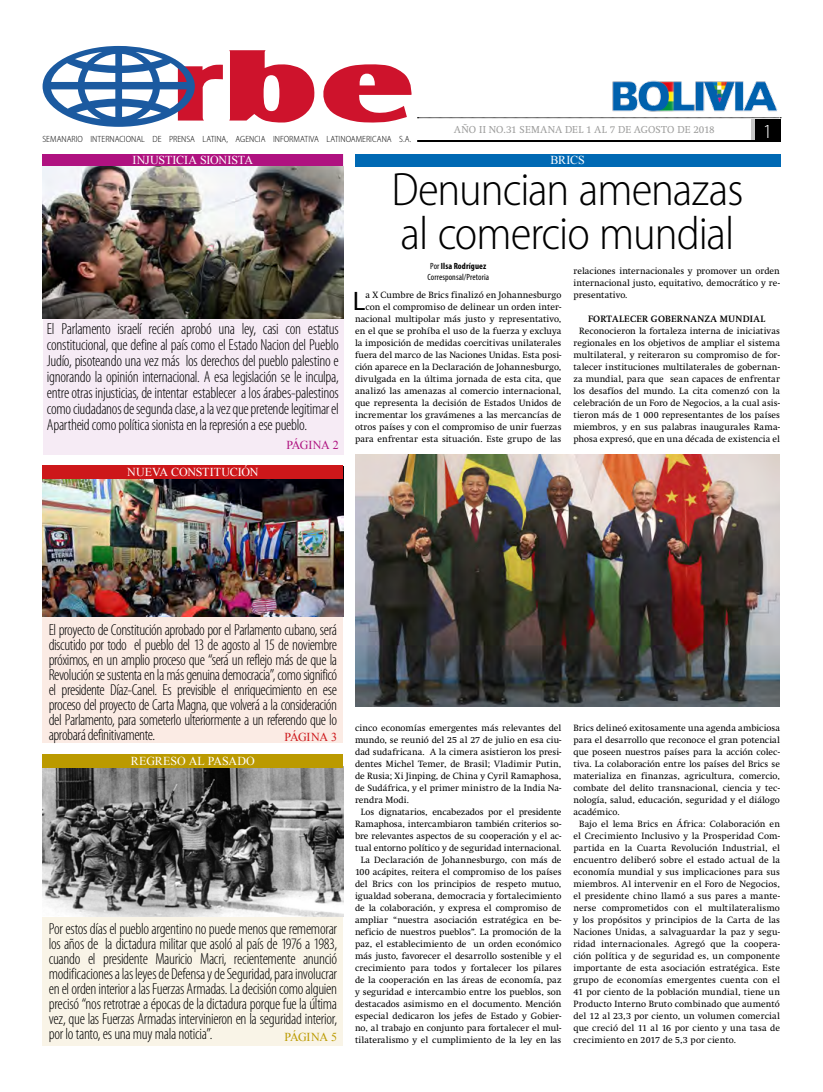
<style>
.page{position:relative;width:823px;height:1092px;background:#fff}
.page>*{position:absolute;margin:0;border:0;box-sizing:border-box;transform-origin:0 0}
.t1{font:300 semi-condensed 47px/44px "Myriad Pro";letter-spacing:-.025em;color:#000}
.t2{font:26.8px "Myriad Pro";color:#000}
.t3{font:300 20px "Myriad Pro";color:#fff}
.t4{font:300 condensed 16px/15px "Myriad Pro";letter-spacing:-.02em;color:#000;text-align:justify}
.t5{font:12.1px "Times New Roman";letter-spacing:-.01em;color:#fff}
.t6{font:12.1px "Times New Roman";letter-spacing:-.02em;color:#af1280}
.t7{font:12.1px "Times New Roman";letter-spacing:-.02em;color:#cd171a}
.t8{font:12.1px "Times New Roman";letter-spacing:-.02em;color:#bb9a00}
.t9{font:10px "Swift";letter-spacing:.01em;color:#9d9d9c}
.t10{font:9px/12px "Swift";letter-spacing:.005em;color:#000;text-align:justify}
.t11{font:300 semi-condensed 9px "Myriad Pro";color:#000}
.t12{font:condensed 9px/10.8px "Myriad Pro";letter-spacing:.01em;color:#000;text-align:center}
.t13{font:700 9px "Swift";letter-spacing:.03em;color:#000}
.s1{font-weight:700}
</style>
<div class="page">
<div style="left:751px;top:119px;width:21px;height:23px;background:#c6c6c6"></div>
<div style="left:754px;top:119px;width:26px;height:23px;background:#000"></div>
<hr style="left:417px;top:140px;width:363px;height:2px;background:#000">
<svg style="left:43px;top:46px;width:737px;height:81px"></svg>
<img style="left:606px;top:73px;width:173px;height:42px">
<div style="left:43px;top:154px;width:300px;height:300px;background:#f6ebf5"></div>
<div style="left:43px;top:466px;width:300px;height:276px;background:#fbebe4"></div>
<div style="left:42px;top:766px;width:301px;height:279px;background:#f9f4e7"></div>
<div style="left:43px;top:154px;width:300px;height:12px;background:#af1280"></div>
<div style="left:355px;top:154px;width:425px;height:12px;background:#0069b4"></div>
<img style="left:43px;top:478px;width:300px;height:138px">
<img style="left:43px;top:767px;width:300px;height:149px">
<img style="left:43px;top:166px;width:300px;height:152px">
<div style="left:43px;top:465px;width:300px;height:13px;background:#cd171a"></div>
<div style="left:43px;top:754px;width:300px;height:13px;background:#bb9a00"></div>
<img style="left:355px;top:454px;width:424px;height:252px">
<p class="t9" style="left:454px;top:124px;width:262px">AÑO II NO.31 SEMANA DEL 1 AL 7 DE AGOSTO DE 2018</p>
<p class="t11" style="left:43px;top:134px;width:370px">SEMANARIO INTERNACIONAL DE PRENSA LATINA, AGENCIA INFORMATIVA LATINOAMERICANA S.A.</p>
<h3 class="t5" style="left:132px;top:152px;width:122px">INJUSTICIA SIONISTA</h3>
<h3 class="t5" style="left:550px;top:152px;width:36px">BRICS</h3>
<h3 class="t3" style="left:762px;top:119px;width:11px">1</h3>
<p class="t4" style="left:47px;top:321px;width:293px;line-height:16px">El Parlamento israelí recién aprobó una ley, casi con estatus constitucional, que define al país como el Estado Nacion del Pueblo Judío, pisoteando una vez más los derechos del pueblo palestino e ignorando la opinión internacional. A esa legislación se le inculpa, entre otras injusticias, de intentar establecer a los árabes-palestinos como ciudadanos de segunda clase, a la vez que pretende legitimar el Apartheid como política sionista en la represión a ese pueblo.</p>
<h3 class="t5" style="left:127px;top:464px;width:133px">NUEVA CONSTITUCIÓN</h3>
<h3 class="t6" style="left:286px;top:436px;width:54px">PÁGINA 2</h3>
<h1 class="t1" style="left:391px;top:167px;width:353px">Denuncian amenazas al comercio mundial</h1>
<p class="t12" style="left:427px;top:260px;width:63px">Por <span class="s1">Ilsa Rodríguez<br></span>Corresponsal/Pretoria</p>
<p class="t10" style="left:573px;top:265px;width:208px">relaciones internacionales y promover un orden internacional justo, equitativo, democrático y re&shy;presentativo.</p>
<p class="t13" style="left:587px;top:314px;width:179px">FORTALECER GOBERNANZA MUNDIAL</p>
<p class="t10" style="left:573px;top:325px;width:208px;text-indent:6px">Reconocieron la fortaleza interna de iniciativas regionales en los objetivos de ampliar el sistema multilateral, y reiteraron su compromiso de for&shy;talecer instituciones multilaterales de gobernan&shy;za mundial, para que sean capaces de enfrentar los desafíos del mundo. La cita comenzó con la celebración de un Foro de Negocios, a la cual asis&shy;tieron más de 1 000 representantes de los países miembros, y en sus palabras inaugurales Rama&shy;phosa expresó, que en una década de existencia el</p>
<p class="t10" style="left:355px;top:289px;width:208px;text-align:right">a X Cumbre de Brics finalizó en Johannesburgo con el compromiso de delinear un orden inter&shy;nacional multipolar más justo y representativo, en el que se prohíba el uso de la fuerza y excluya la imposición de medidas coercitivas unilaterales fuera del marco de las Naciones Unidas. Esta posi&shy;ción aparece en la Declaración de Johannesburgo, divulgada en la última jornada de esta cita, que analizó las amenazas al comercio internacional, que representa la decisión de Estados Unidos de incrementar los gravámenes a las mercancías de otros países y con el compromiso de unir fuerzas para enfrentar esta situación. Este grupo de las</p>
<h2 class="t2" style="left:353px;top:285px;width:14px">L</h2>
<p class="t4" style="left:49px;top:622px;width:290px">El proyecto de Constitución aprobado por el Parlamento cubano, será discutido por todo el pueblo del 13 de agosto al 15 de noviembre próximos, en un amplio proceso que “será un reflejo más de que la Revolución se sustenta en la más genuina democracia”, como significó el presidente Díaz-Canel. Es previsible el enriquecimiento en ese proceso del proyecto de Carta Magna, que volverá a la consideración del Parlamento, para someterlo ulteriormente a un referendo que lo aprobará definitivamente.</p>
<h3 class="t7" style="left:284px;top:728px;width:54px">PÁGINA 3</h3>
<h3 class="t5" style="left:131px;top:752px;width:125px">REGRESO AL PASADO</h3>
<p class="t4" style="left:49px;top:921px;width:290px">Por estos días el pueblo argentino no puede menos que rememorar los años de la dictadura militar que asoló al país de 1976 a 1983, cuando el presidente Mauricio Macri, recientemente anunció modificaciones a las leyes de Defensa y de Seguridad, para involucrar en el orden interior a las Fuerzas Armadas. La decisión como alguien precisó “nos retrotrae a épocas de la dictadura porque fue la última vez, que las Fuerzas Armadas intervinieron en la seguridad interior, por lo tanto, es una muy mala noticia”.</p>
<h3 class="t8" style="left:284px;top:1028px;width:54px">PÁGINA 5</h3>
<p class="t10" style="left:355px;top:721px;width:208px">cinco economías emergentes más relevantes del mundo, se reunió del 25 al 27 de julio en esa ciu&shy;dad sudafricana. A la cimera asistieron los presi&shy;dentes Michel Temer, de Brasil; Vladimir Putin, de Rusia; Xi Jinping, de China y Cyril Ramaphosa, de Sudáfrica, y el primer ministro de la India Na&shy;rendra Modi.</p>
<p class="t10" style="left:355px;top:805px;width:208px;text-align:right">Los dignatarios, encabezados por el presidente Ramaphosa, intercambiaron también criterios so&shy;bre relevantes aspectos de su cooperación y el ac&shy;tual entorno político y de seguridad internacional.<br>La Declaración de Johannesburgo, con más de 100 acápites, reitera el compromiso de los países del Brics con los principios de respeto mutuo, igualdad soberana, democracia y fortalecimiento de la colaboración, y expresa el compromiso de ampliar “nuestra asociación estratégica en be&shy;neficio de nuestros pueblos”. La promoción de la paz, el establecimiento de un orden económico más justo, favorecer el desarrollo sostenible y el crecimiento para todos y fortalecer los pilares de la cooperación en las áreas de economía, paz y seguridad e intercambio entre los pueblos, son destacados asimismo en el documento. Mención especial dedicaron los jefes de Estado y Gobier&shy;no, al trabajo en conjunto para fortalecer el mul&shy;tilateralismo y el cumplimiento de la ley en las</p>
<p class="t10" style="left:573px;top:721px;width:208px">Brics delineó exitosamente una agenda ambiciosa para el desarrollo que reconoce el gran potencial que poseen nuestros países para la acción colec&shy;tiva. La colaboración entre los países del Brics se materializa en finanzas, agricultura, comercio, combate del delito transnacional, ciencia y tec&shy;nología, salud, educación, seguridad y el diálogo académico.</p>
<p class="t10" style="left:573px;top:817px;width:208px;text-indent:6px">Bajo el lema Brics en África: Colaboración en el Crecimiento Inclusivo y la Prosperidad Com&shy;partida en la Cuarta Revolución Industrial, el encuentro deliberó sobre el estado actual de la economía mundial y sus implicaciones para sus miembros. Al intervenir en el Foro de Negocios, el presidente chino llamó a sus pares a mante&shy;nerse comprometidos con el multilateralismo y los propósitos y principios de la Carta de las Naciones Unidas, a salvaguardar la paz y segu&shy;ridad internacionales. Agregó que la coopera&shy;ción política y de seguridad es, un componente importante de esta asociación estratégica. Este grupo de economías emergentes cuenta con el 41 por ciento de la población mundial, tiene un Producto Interno Bruto combinado que aumentó del 12 al 23,3 por ciento, un volumen comercial que creció del 11 al 16 por ciento y una tasa de crecimiento en 2017 de 5,3 por ciento.</p>
</div>
